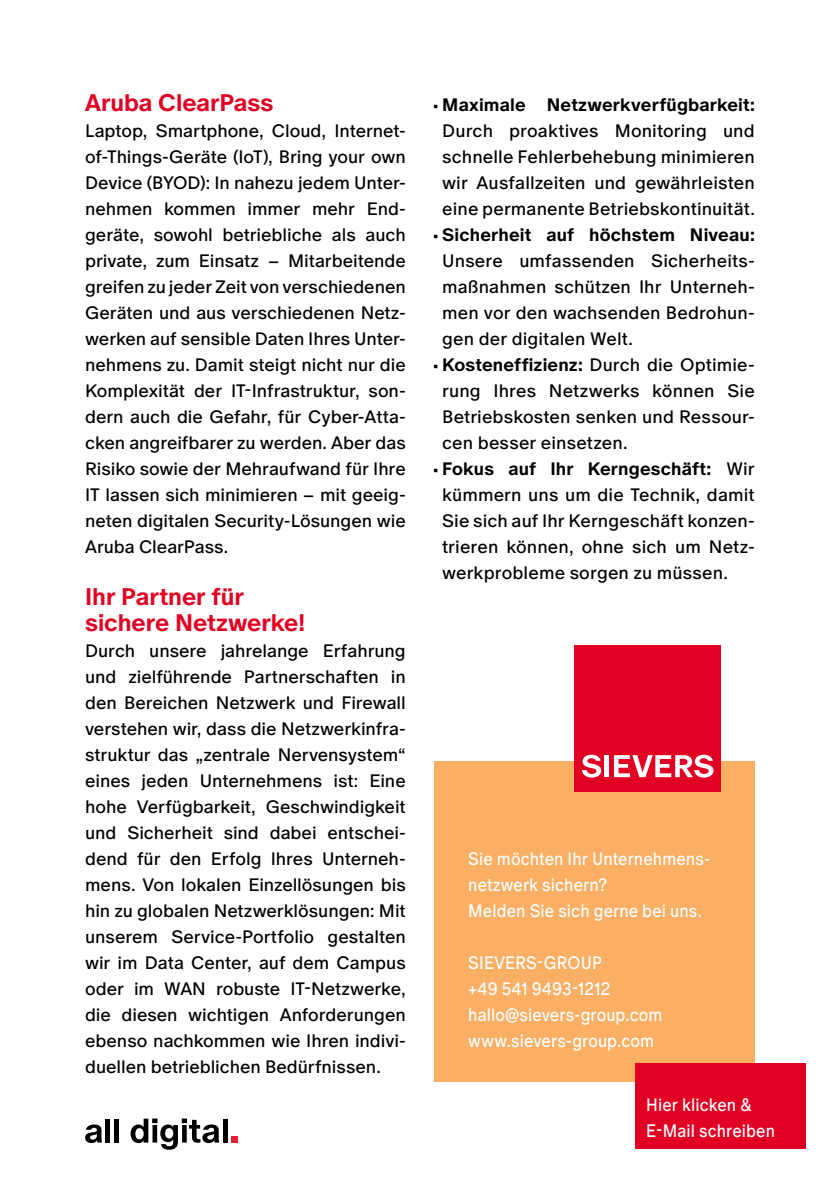
<style>
.page{position:relative;width:840px;height:1191px;background:#fff}
.page>*{position:absolute;margin:0;border:0;box-sizing:border-box;transform-origin:0 0}
.t1{font:700 24px/26px "ABC Oracle";color:#e10023}
.t2{font:18px/26px "ABC Oracle";letter-spacing:.005em;color:#000;text-align:justify}
.t3{font:18px/26px "ABC Oracle";letter-spacing:.005em;color:#fff;scale:.9 1}
.t4{font:700 18px "ABC Oracle";letter-spacing:.01em;color:#000}
.s1{font-family:"Franklin Gothic";font-weight:800}
.s2{font-weight:400}
</style>
<div class="page">
<div style="left:231px;top:1136px;width:7px;height:6px;background:#e81d32"></div>
<svg style="left:85px;top:1124px;width:17px;height:19px"></svg>
<div style="left:105px;top:1118px;width:5px;height:24px;background:#000"></div>
<div style="left:114px;top:1118px;width:5px;height:24px;background:#000"></div>
<svg style="left:130px;top:1118px;width:89px;height:31px"></svg>
<hr style="left:223px;top:1118px;width:4px;height:24px;background:#000">
<div style="left:434px;top:761px;width:320px;height:320px;background:#faaf64"></div>
<div style="left:574px;top:645px;width:146px;height:146px;background:#e10023"></div>
<svg style="left:582px;top:754px;width:19px;height:23px"></svg>
<div style="left:604px;top:755px;width:5px;height:22px;background:#fff"></div>
<svg style="left:614px;top:754px;width:99px;height:23px"></svg>
<div style="left:634px;top:1063px;width:170px;height:85px;background:#e10023"></div>
<h1 class="t1" style="left:85px;top:89px;width:190px">Aruba ClearPass</h1>
<p class="t2" style="left:85px;top:117px;width:322px">Laptop, Smartphone, Cloud, Internet&shy;of-Things-Geräte (IoT), Bring your own Device (BYOD): In nahezu jedem Unter&shy;nehmen kommen immer mehr End&shy;geräte, sowohl betriebliche als auch private, zum Einsatz – Mitarbeitende greifen zu jeder Zeit von verschiedenen Geräten und aus verschiedenen Netz&shy;werken auf sensible Daten Ihres Unter&shy;nehmens zu. Damit steigt nicht nur die Komplexität der IT-Infrastruktur, son&shy;dern auch die Gefahr, für Cyber-Atta&shy;cken angreifbarer zu werden. Aber das Risiko sowie der Mehraufwand für Ihre IT lassen sich minimieren – mit geeig&shy;neten digitalen Security-Lösungen wie Aruba ClearPass.</p>
<h1 class="t1" style="left:85px;top:583px;width:221px">Ihr Partner für sichere Netzwerke!</h1>
<p class="t2" style="left:85px;top:637px;width:322px">Durch unsere jahrelange Erfahrung und zielführende Partnerschaften in den Bereichen Netzwerk und Firewall verstehen wir, dass die Netzwerkinfra&shy;struktur das „zentrale Nervensystem“ eines jeden Unternehmens ist: Eine hohe Verfügbarkeit, Geschwindigkeit und Sicherheit sind dabei entschei&shy;dend für den Erfolg Ihres Unterneh&shy;mens. Von lokalen Einzellösungen bis hin zu globalen Netzwerklösungen: Mit unserem Service-Portfolio gestalten wir im Data Center, auf dem Campus oder im WAN robuste IT-Netzwerke, die diesen wichtigen Anforderungen ebenso nachkommen wie Ihren indivi&shy;duellen betrieblichen Bedürfnissen.</p>
<p class="t4" style="left:434px;top:91px;width:322px"><span class="s1">·</span> Maximale Netzwerkverfügbarkeit:</p>
<p class="t2" style="left:442px;top:117px;width:314px">Durch proaktives Monitoring und</p>
<p class="t2" style="left:442px;top:143px;width:314px">schnelle Fehlerbehebung minimieren</p>
<p class="t2" style="left:442px;top:169px;width:314px">wir Ausfallzeiten und gewährleisten</p>
<p class="t2" style="left:442px;top:195px;width:314px">eine permanente Betriebskontinuität.</p>
<p class="t4" style="left:434px;top:221px;width:322px"><span class="s1">·</span> Sicherheit auf höchstem Niveau:</p>
<p class="t2" style="left:442px;top:247px;width:314px">Unsere umfassenden Sicherheits-</p>
<p class="t2" style="left:442px;top:273px;width:314px">maßnahmen schützen Ihr Unterneh-</p>
<p class="t2" style="left:442px;top:299px;width:314px">men vor den wachsenden Bedrohun-</p>
<p class="t2" style="left:442px;top:325px;width:192px">gen der digitalen Welt.</p>
<p class="t4" style="left:434px;top:351px;width:322px"><span class="s1">·</span> Kosteneffizienz: <span class="s2">Durch die Optimie-</span></p>
<p class="t2" style="left:442px;top:377px;width:314px">rung Ihres Netzwerks können Sie</p>
<p class="t2" style="left:442px;top:403px;width:314px">Betriebskosten senken und Ressour-</p>
<p class="t2" style="left:442px;top:429px;width:187px">cen besser einsetzen.</p>
<p class="t4" style="left:434px;top:455px;width:322px"><span class="s1">·</span> Fokus auf Ihr Kerngeschäft: <span class="s2">Wir</span></p>
<p class="t2" style="left:442px;top:481px;width:314px">kümmern uns um die Technik, damit</p>
<p class="t2" style="left:442px;top:507px;width:314px">Sie sich auf Ihr Kerngeschäft konzen-</p>
<p class="t2" style="left:442px;top:533px;width:314px">trieren können, ohne sich um Netz-</p>
<p class="t2" style="left:442px;top:559px;width:287px">werkprobleme sorgen zu müssen.</p>
<p class="t3" style="left:468px;top:845px;width:270px">Sie möchten Ihr Unternehmens&shy;netzwerk sichern?<br>Melden Sie sich gerne bei uns.</p>
<p class="t3" style="left:468px;top:949px;width:217px">SIEVERS-GROUP<br>+49 541 9493-1212 hallo@sievers-group.com www.sievers-group.com</p>
<p class="t3" style="left:646px;top:1091px;width:144px">Hier klicken &amp;<br>E-Mail schreiben</p>
</div>
